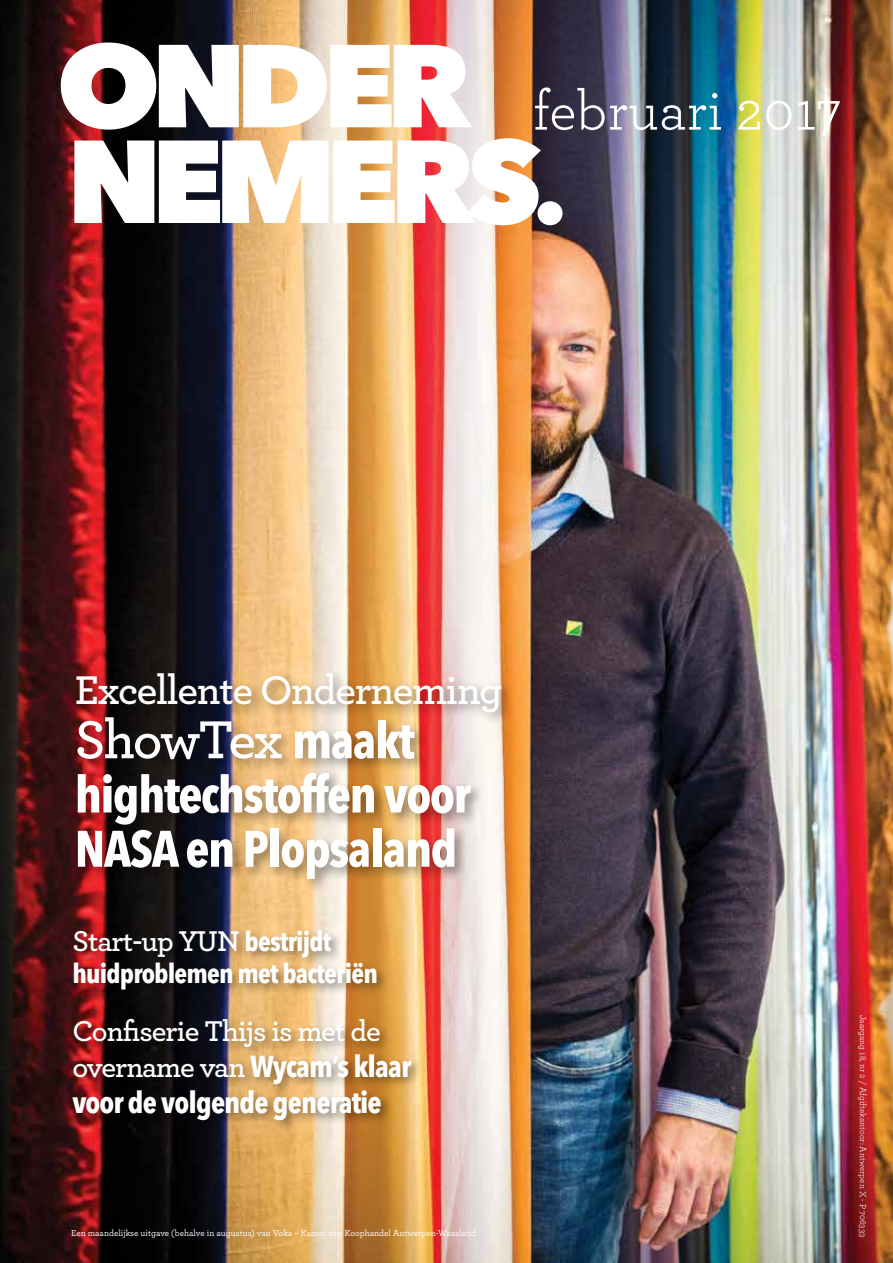
<style>
.page{position:relative;width:893px;height:1263px;background:#fff}
.page>*{position:absolute;margin:0;border:0;box-sizing:border-box;transform-origin:0 0}
.t1{font:57px "Archer";color:#fff}
.t2{font:55.95px "Archer Semibold LF";letter-spacing:-.04em;color:#fff}
.t3{font:700 condensed 50.7px/54.3px "Avenir Next LT Pro";letter-spacing:-.03em;color:#fff}
.t4{font:42px "Archer Semibold LF";letter-spacing:-.03em;color:#fff}
.t5{font:700 condensed 30px/36px "Avenir Next LT Pro";letter-spacing:-.03em;color:#fff}
.t6{font:30px "Archer Semibold LF";letter-spacing:-.03em;color:#fff}
.t7{font:700 condensed 27px "Avenir Next LT Pro";letter-spacing:-.03em;color:#fff}
.t8{font:500 9px "Archer";color:#fff}
.t9{font:9px "Archer";color:#fff}
.s1{font-family:"Avenir Next LT Pro";font-weight:700;font-stretch:condensed;font-size:50.7px}
.s2{font-family:"Avenir Next LT Pro";font-weight:700;font-stretch:condensed;font-size:27px}
.s3{font-family:"Archer Semibold LF";font-weight:400;font-stretch:normal}
</style>
<div class="page">
<img style="left:0;top:0;width:893px;height:1263px">
<div style="left:72px;top:669px;width:443px;height:224px;background:#000;opacity:.4"></div>
<div style="left:69px;top:927px;width:354px;height:205px;background:#000;opacity:.4"></div>
<svg style="left:74px;top:138px;width:467px;height:87px"></svg>
<div style="left:538px;top:201px;width:25px;height:24px;background:#fff;border-radius:50%"></div>
<svg style="left:61px;top:43px;width:411px;height:87px"></svg>
<h1 class="t1" style="left:533px;top:71px;width:310px">februari 2017</h1>
<h3 class="t4" style="left:75px;top:664px;width:429px">Excellente Onderneming</h3>
<h2 class="t2" style="left:75px;top:704px;width:341px">ShowTex <span class="s1">maakt</span></h2>
<h3 class="t3" style="left:75px;top:767px;width:398px">hightechstoffen voor<br>NASA en Plopsaland</h3>
<h3 class="t6" style="left:72px;top:922px;width:261px">Start-up YUN <span class="s2">bestrijdt</span></h3>
<h3 class="t7" style="left:72px;top:957px;width:307px">huidproblemen met bacteriën</h3>
<h3 class="t6" style="left:72px;top:1012px;width:310px">Confiserie Thijs is met de</h3>
<h3 class="t5" style="left:72px;top:1048px;width:341px"><span class="s3">overname van</span> Wycam’s klaar voor de volgende generatie</h3>
<p class="t8" style="left:71px;top:1226px;width:406px">Een maandelijkse uitgave (behalve in augustus) van Voka – Kamer van Koophandel Antwerpen-Waasland</p>
<p class="t9" style="left:869px;top:1015px;width:224px;rotate:90deg">Jaargang 18, nr 2 / Afgiftekantoor: Antwerpen X - P 706333</p>
</div>
